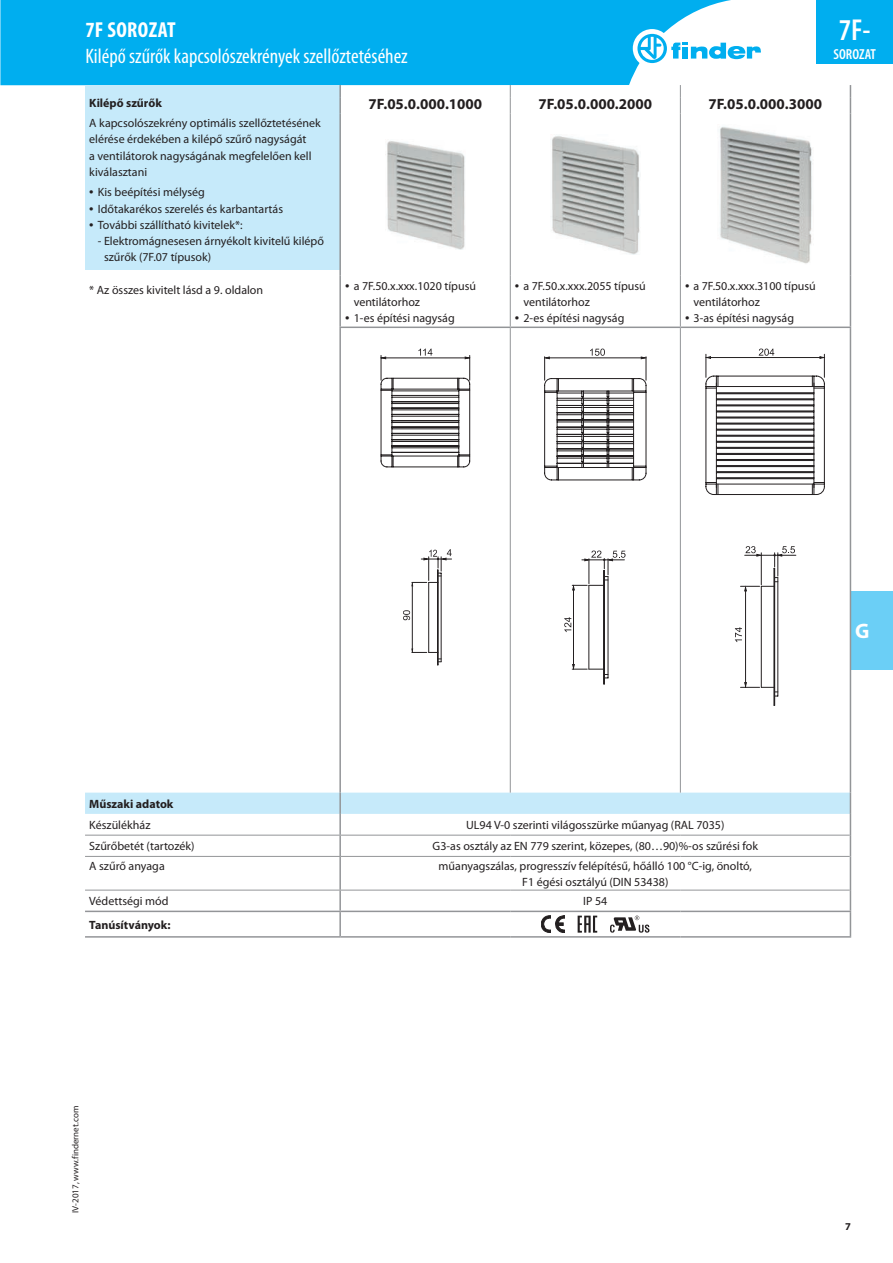
<style>
.page{position:relative;width:893px;height:1263px;background:#fff}
.page>*{position:absolute;margin:0;border:0;box-sizing:border-box;transform-origin:0 0}
.t1{font:600 condensed 30.3px "Myriad Pro";color:#fff}
.t2{font:700 condensed 21.75px "Myriad Pro";letter-spacing:.02em;color:#fff}
.t3{font:condensed 21px "Myriad Pro";color:#fff}
.t4{font:700 21px "Myriad Pro";color:#fff}
.t5{font:700 15px "Myriad Pro";color:#231f20}
.t6{font:600 condensed 14.55px "Myriad Pro";color:#fff}
.t7{font:12px/16.2px "Myriad Pro";color:#231f20}
.t8{font:700 12px "Myriad Pro";color:#231f20}
.t9{font:700 10.5px "Myriad Pro";color:#231f20}
.t10{font:9px "Myriad Pro";color:#231f20}
.s1{font-size:15.75px}
</style>
<div class="page">
<div style="left:0;top:0;width:731px;height:85px;background:#00aeef"></div>
<div style="left:851px;top:591px;width:42px;height:79px;background:#6bcff6"></div>
<div style="left:633px;top:29px;width:38px;height:39px;background:#fff;border-radius:50%"></div>
<svg style="left:637px;top:34px;width:124px;height:29px"></svg>
<div style="left:816px;top:0;width:77px;height:64px;background:#00aeef"></div>
<div style="left:85px;top:85px;width:255px;height:185px;background:#c6eafa"></div>
<hr style="left:85px;top:856px;width:255px;height:1px;background:#939598">
<hr style="left:85px;top:890px;width:255px;height:1px;background:#939598">
<hr style="left:85px;top:911px;width:255px;height:1px;background:#939598">
<svg style="left:850px;top:85px;width:1px;height:28px"></svg>
<hr style="left:850px;top:113px;width:1px;height:163px;background:#939598">
<hr style="left:850px;top:276px;width:1px;height:51px;background:#939598">
<hr style="left:850px;top:328px;width:1px;height:465px;background:#939598">
<hr style="left:85px;top:936px;width:255px;height:2px;background:#939598">
<hr style="left:340px;top:936px;width:170px;height:2px;background:#939598">
<hr style="left:510px;top:936px;width:170px;height:2px;background:#939598">
<hr style="left:680px;top:936px;width:171px;height:2px;background:#939598">
<hr style="left:339px;top:912px;width:2px;height:24px;background:#939598">
<svg style="left:510px;top:85px;width:1px;height:28px"></svg>
<svg style="left:680px;top:85px;width:1px;height:28px"></svg>
<hr style="left:510px;top:113px;width:1px;height:163px;background:#939598">
<hr style="left:680px;top:113px;width:1px;height:163px;background:#939598">
<hr style="left:510px;top:276px;width:1px;height:51px;background:#939598">
<hr style="left:680px;top:276px;width:1px;height:51px;background:#939598">
<svg style="left:85px;top:793px;width:766px;height:63px"></svg>
<hr style="left:850px;top:856px;width:1px;height:34px;background:#939598">
<svg style="left:850px;top:890px;width:1px;height:46px"></svg>
<hr style="left:339px;top:327px;width:171px;height:1px;background:#939598">
<hr style="left:510px;top:327px;width:170px;height:1px;background:#939598">
<hr style="left:510px;top:328px;width:1px;height:465px;background:#939598">
<hr style="left:680px;top:328px;width:1px;height:465px;background:#939598">
<hr style="left:680px;top:327px;width:171px;height:1px;background:#939598">
<hr style="left:339px;top:814px;width:2px;height:21px;background:#939598">
<hr style="left:340px;top:835px;width:170px;height:1px;background:#939598">
<hr style="left:510px;top:835px;width:170px;height:1px;background:#939598">
<hr style="left:680px;top:835px;width:170px;height:1px;background:#939598">
<hr style="left:339px;top:835px;width:2px;height:21px;background:#939598">
<hr style="left:340px;top:856px;width:170px;height:1px;background:#939598">
<hr style="left:510px;top:856px;width:170px;height:1px;background:#939598">
<hr style="left:680px;top:856px;width:170px;height:1px;background:#939598">
<hr style="left:339px;top:857px;width:2px;height:33px;background:#939598">
<hr style="left:340px;top:890px;width:170px;height:1px;background:#939598">
<hr style="left:510px;top:890px;width:170px;height:1px;background:#939598">
<hr style="left:680px;top:890px;width:170px;height:1px;background:#939598">
<hr style="left:339px;top:890px;width:2px;height:21px;background:#939598">
<hr style="left:340px;top:911px;width:170px;height:1px;background:#939598">
<hr style="left:510px;top:911px;width:170px;height:1px;background:#939598">
<hr style="left:680px;top:911px;width:171px;height:1px;background:#939598">
<svg style="left:339px;top:85px;width:2px;height:28px"></svg>
<hr style="left:339px;top:113px;width:2px;height:163px;background:#939598">
<hr style="left:339px;top:276px;width:2px;height:51px;background:#939598">
<hr style="left:339px;top:328px;width:2px;height:465px;background:#939598">
<img style="left:387px;top:141px;width:78px;height:109px">
<img style="left:552px;top:135px;width:88px;height:119px">
<img style="left:720px;top:126px;width:92px;height:138px">
<svg style="left:380px;top:349px;width:91px;height:316px"></svg>
<svg style="left:544px;top:349px;width:103px;height:335px"></svg>
<hr style="left:773px;top:568px;width:1px;height:137px;background:#231f20">
<hr style="left:774px;top:568px;width:1px;height:137px;background:#231f20">
<svg style="left:706px;top:349px;width:119px;height:348px"></svg>
<svg style="left:541px;top:916px;width:24px;height:17px"></svg>
<svg style="left:610px;top:916px;width:39px;height:17px"></svg>
<svg style="left:578px;top:916px;width:19px;height:17px"></svg>
<h2 class="t2" style="left:85px;top:17px;width:92px">7F SOROZAT</h2>
<h3 class="t3" style="left:85px;top:43px;width:324px">Kilépő szűrők kapcsolószekrények szellőztetéséhez</h3>
<p class="t8" style="left:89px;top:95px;width:74px">Kilépő szűrők</p>
<p class="t7" style="left:89px;top:115px;width:233px">A kapcsolószekrény optimális szellőztetésének elérése érdekében a kilépő szűrő nagyságát<br>a ventilátorok nagyságának megfelelően kell kiválasztani</p>
<p class="t7" style="left:89px;top:184px;width:117px"><span class="s1">•</span> Kis beépítési mélység</p>
<p class="t7" style="left:89px;top:200px;width:195px"><span class="s1">•</span> Időtakarékos szerelés és karbantartás</p>
<p class="t7" style="left:89px;top:216px;width:155px"><span class="s1">•</span> További szállítható kivitelek*:</p>
<p class="t7" style="left:104px;top:233px;width:221px;text-indent:-6px">- Elektromágnesesen árnyékolt kivitelű kilépő szűrők (7F.07 típusok)</p>
<p class="t7" style="left:89px;top:281px;width:175px">* Az összes kivitelt lásd a 9. oldalon</p>
<p class="t5" style="left:369px;top:94px;width:115px">7F.05.0.000.1000</p>
<p class="t5" style="left:538px;top:94px;width:115px">7F.05.0.000.2000</p>
<p class="t5" style="left:708px;top:94px;width:115px">7F.05.0.000.3000</p>
<p class="t7" style="left:354px;top:277px;width:124px;text-indent:-9px"><span class="s1">•</span> a 7F.50.x.xxx.1020 típusú ventilátorhoz</p>
<p class="t7" style="left:345px;top:310px;width:111px"><span class="s1">•</span> 1-es építési nagyság</p>
<p class="t7" style="left:523px;top:277px;width:124px;text-indent:-9px"><span class="s1">•</span> a 7F.50.x.xxx.2055 típusú ventilátorhoz</p>
<p class="t7" style="left:515px;top:310px;width:111px"><span class="s1">•</span> 2-es építési nagyság</p>
<p class="t7" style="left:693px;top:277px;width:124px;text-indent:-9px"><span class="s1">•</span> a 7F.50.x.xxx.3100 típusú ventilátorhoz</p>
<p class="t7" style="left:685px;top:310px;width:111px"><span class="s1">•</span> 3-as építési nagyság</p>
<h1 class="t1" style="left:839px;top:13px;width:33px">7F-</h1>
<p class="t6" style="left:834px;top:47px;width:44px">SOROZAT</p>
<p class="t8" style="left:89px;top:796px;width:86px">Műszaki adatok</p>
<p class="t7" style="left:89px;top:817px;width:63px">Készülékház</p>
<p class="t7" style="left:466px;top:817px;width:260px">UL94 V-0 szerinti világosszürke műanyag (RAL 7035)</p>
<p class="t7" style="left:89px;top:838px;width:107px">Szűrőbetét (tartozék)</p>
<p class="t7" style="left:433px;top:838px;width:327px">G3-as osztály az EN 779 szerint, közepes, (80…90)%-os szűrési fok</p>
<p class="t7" style="left:89px;top:857px;width:77px">A szűrő anyaga</p>
<p class="t7" style="left:439px;top:857px;width:315px;text-align:center">műanyagszálas, progresszív felépítésű, hőálló 100 °C-ig, önoltó,<br>F1 égési osztályú (DIN 53438)</p>
<p class="t7" style="left:89px;top:893px;width:81px">Védettségi mód</p>
<p class="t7" style="left:583px;top:893px;width:26px">IP 54</p>
<p class="t8" style="left:89px;top:917px;width:83px">Tanúsítványok:</p>
<p class="t10" style="left:70px;top:1213px;width:108px;rotate:-90deg">IV-2017, www.findernet.com</p>
<h3 class="t4" style="left:855px;top:618px;width:16px">G</h3>
<p class="t9" style="left:845px;top:1219px;width:7px">7</p>
</div>
